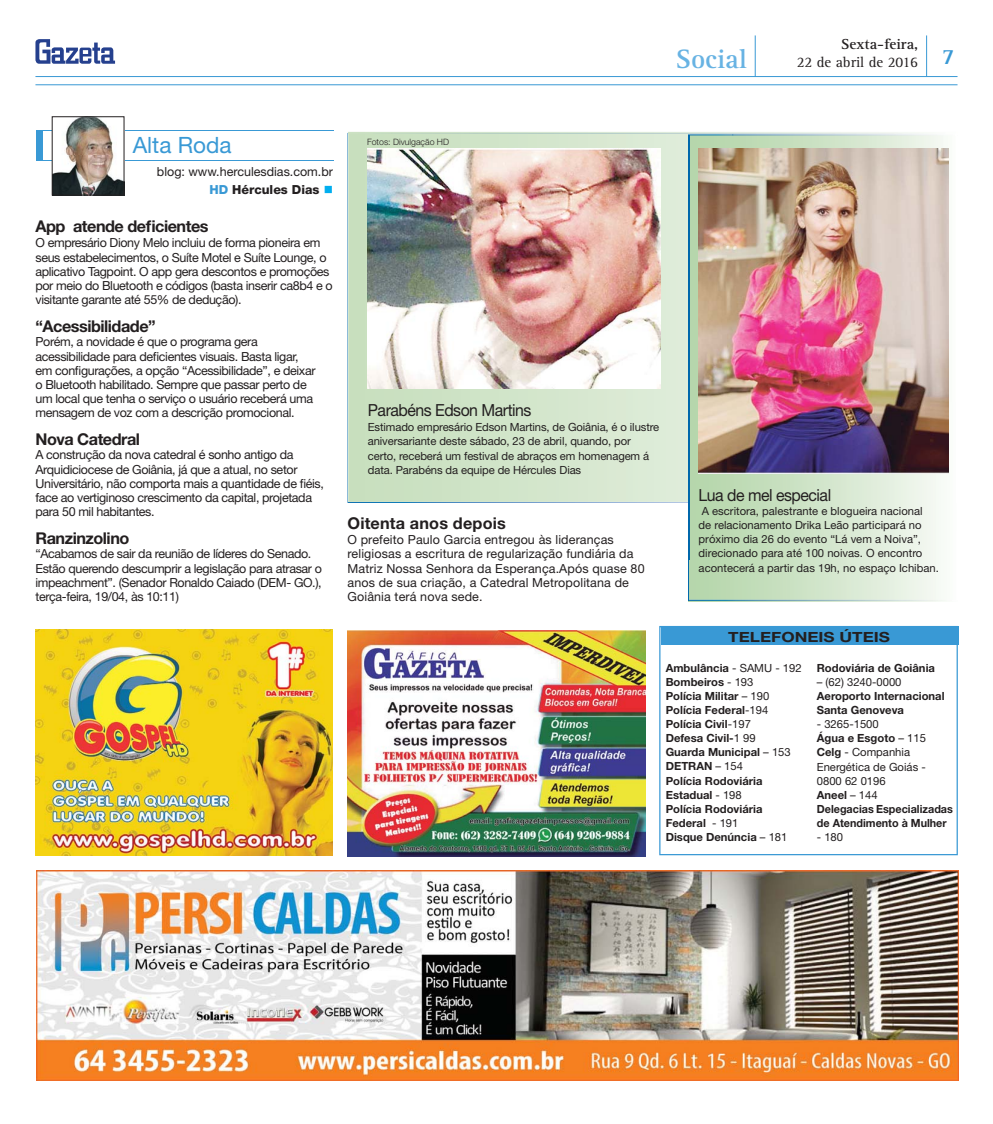
<style>
.page{position:relative;width:993px;height:1124px;background:#fff}
.page>*{position:absolute;margin:0;border:0;box-sizing:border-box;transform-origin:0 0}
.t1{font:700 27.5px "Rotis Serif";color:#68b3e3}
.t2{font:22.5px "Helvetica Neue";color:#3999d5}
.t3{font:16.62px "Helvetica Neue";letter-spacing:-.03em;color:#231f20;scale:.95 1}
.t4{font:700 16.25px "Helvetica Neue";letter-spacing:-.03em;color:#231f20}
.t5{font:700 16.25px "Helvetica Neue";letter-spacing:.01em;color:#231f20}
.t6{font:15px "Rotis Serif";color:#231f20}
.t7{font:700 15px "Rotis Serif";color:#231f20}
.t8{font:700 14px "Helvetica Neue";color:#231f20;scale:1.22 1}
.t9{font:12.5px/14.1px "Helvetica Neue";letter-spacing:-.03em;color:#231f20}
.t10{font:12.5px/14.1px "Helvetica Neue";letter-spacing:.01em;color:#231f20}
.t11{font:12.5px/18.5px "Helvetica Neue";color:#231f20}
.t12{font:11.25px/14.1px "Helvetica Neue";color:#231f20}
.t13{font:700 11.25px/14.1px "Helvetica Neue";color:#231f20}
.t14{font:300 8.75px "Helvetica Neue";color:#231f20}
.s1{font-weight:800;color:#3999d5}
.s2{font-weight:800}
.s3{font-weight:400}
</style>
<div class="page">
<img style="left:348px;top:630px;width:297px;height:226px">
<img style="left:36px;top:870px;width:921px;height:210px">
<img style="left:35px;top:629px;width:298px;height:226px">
<div style="left:661px;top:626px;width:297px;height:19px;background:#3999d5"></div>
<div style="left:659px;top:626px;width:298px;height:229px;border:1px solid #3999d5"></div>
<hr style="left:35px;top:84px;width:922px;height:1px;background:#3999d5">
<hr style="left:35px;top:76px;width:922px;height:1px;background:#3999d5">
<hr style="left:925px;top:35px;width:1px;height:41px;background:#3999d5">
<hr style="left:754px;top:35px;width:1px;height:42px;background:#3999d5">
<svg style="left:35px;top:39px;width:80px;height:25px"></svg>
<svg style="left:348px;top:132px;width:560px;height:370px;background:#d5e6ce"></svg>
<div style="left:348px;top:133px;width:44px;height:369px;background:#c8dfbe"></div>
<img style="left:391px;top:133px;width:528px;height:1px">
<hr style="left:37px;top:130px;width:297px;height:1px;background:#3999d5">
<hr style="left:37px;top:160px;width:297px;height:1px;background:#3999d5">
<div style="left:36px;top:130px;width:6px;height:30px;background:#3999d5"></div>
<img style="left:54px;top:118px;width:68px;height:75px">
<div style="left:52px;top:116px;width:72px;height:79px;border:1px solid #231f20"></div>
<img style="left:368px;top:148px;width:292px;height:241px">
<img style="left:733px;top:135px;width:216px;height:268px">
<svg style="left:688px;top:600px;width:258px;height:1px"></svg>
<svg style="left:733px;top:403px;width:216px;height:99px;background:#d7e7d1"></svg>
<img style="left:687px;top:134px;width:46px;height:368px">
<img style="left:732px;top:134px;width:197px;height:1px">
<img style="left:688px;top:599px;width:250px;height:1px">
<svg style="left:688px;top:502px;width:251px;height:97px;background:#d0e4ca"></svg>
<img style="left:687px;top:403px;width:1px;height:100px">
<img style="left:698px;top:148px;width:250px;height:325px">
<p class="t7" style="left:841px;top:39px;width:78px">Sexta-feira,</p>
<h1 class="t1" style="left:675px;top:49px;width:72px">Social</h1>
<p class="t6" style="left:796px;top:57px;width:159px">22 de abril de 2016 <sup>7</sup></p>
<h2 class="t2" style="left:133px;top:137px;width:100px">Alta Roda</h2>
<p class="t11" style="left:209px;top:163px;width:125px;text-indent:-53px">blog: www.herculesdias.com.br<br><span class="s1">HD</span> <span class="s2">Hércules Dias</span></p>
<h3 class="t4" style="left:35px;top:220px;width:175px">App atende deficientes</h3>
<p class="t9" style="left:35px;top:237px;width:299px">O empresário Diony Melo incluiu de forma pioneira em seus estabelecimentos, o Suíte Motel e Suíte Lounge, o aplicativo Tagpoint. O app gera descontos e promoções por meio do Bluetooth e códigos (basta inserir ca8b4 e o visitante garante até 55% de dedução).</p>
<h3 class="t4" style="left:35px;top:320px;width:122px">“Acessibilidade”</h3>
<p class="t9" style="left:35px;top:336px;width:281px">Porém, a novidade é que o programa gera acessibilidade para deficientes visuais. Basta ligar, em configurações, a opção “Acessibilidade”, e deixar o Bluetooth habilitado. Sempre que passar perto de um local que tenha o serviço o usuário receberá uma mensagem de voz com a descrição promocional.</p>
<h3 class="t4" style="left:35px;top:433px;width:106px">Nova Catedral</h3>
<p class="t9" style="left:35px;top:449px;width:290px">A construção da nova catedral é sonho antigo da Arquidiciocese de Goiânia, já que a atual, no setor Universitário, não comporta mais a quantidade de fiéis, face ao vertiginoso crescimento da capital, projetada para 50 mil habitantes.</p>
<h3 class="t4" style="left:35px;top:532px;width:95px">Ranzinzolino</h3>
<p class="t9" style="left:35px;top:548px;width:288px">“Acabamos de sair da reunião de líderes do Senado.<br>Estão querendo descumprir a legislação para atrasar o impeachment”. (Senador Ronaldo Caiado (DEM- GO.), terça-feira, 19/04, às 10:11)</p>
<p class="t14" style="left:367px;top:139px;width:84px">Fotos: Divulgação HD</p>
<h3 class="t3" style="left:368px;top:404px;width:174px">Parabéns Edson Martins</h3>
<p class="t12" style="left:368px;top:421px;width:293px">Estimado empresário Edson Martins, de Goiânia, é o ilustre aniversariante deste sábado, 23 de abril, quando, por certo, receberá um festival de abraços em homenagem á data. Parabéns da equipe de Hércules Dias</p>
<h3 class="t5" style="left:347px;top:517px;width:160px">Oitenta anos depois</h3>
<p class="t10" style="left:347px;top:534px;width:298px">O prefeito Paulo Garcia entregou às lideranças religiosas a escritura de regularização fundiária da Matriz Nossa Senhora da Esperança.Após quase 80 anos de sua criação, a Catedral Metropolitana de Goiânia terá nova sede.</p>
<h3 class="t3" style="left:698px;top:489px;width:141px">Lua de mel especial</h3>
<p class="t12" style="left:698px;top:505px;width:242px">A escritora, palestrante e blogueira nacional<br>de relacionamento Drika Leão participará no próximo dia 26 do evento “Lá vem a Noiva”, direcionado para até 100 noivas. O encontro acontecerá a partir das 19h, no espaço Ichiban.</p>
<p class="t8" style="left:728px;top:632px;width:134px">TELEFONEIS ÚTEIS</p>
<p class="t13" style="left:665px;top:661px;width:137px">Ambulância <span class="s3">- SAMU - 192<br></span>Bombeiros <span class="s3">- 193<br></span>Polícia Militar <span class="s3">– 190<br></span>Polícia Federal<span class="s3">-194<br></span>Polícia Civil<span class="s3">-197<br></span>Defesa Civil-<span class="s3">1 99<br></span>Guarda Municipal <span class="s3">– 153<br></span>DETRAN <span class="s3">– 154<br></span>Polícia Rodoviária<br>Estadual <span class="s3">- 198<br></span>Polícia Rodoviária<br>Federal <span class="s3">- 191<br></span>Disque Denúncia <span class="s3">– 181</span></p>
<p class="t13" style="left:816px;top:661px;width:120px">Rodoviária de Goiânia</p>
<p class="t12" style="left:816px;top:675px;width:86px">– (62) 3240-0000</p>
<p class="t13" style="left:816px;top:689px;width:129px">Aeroporto Internacional<br>Santa Genoveva</p>
<p class="t13" style="left:816px;top:718px;width:138px"><span class="s3">- 3265-1500<br></span>Água e Esgoto <span class="s3">– 115<br></span>Celg <span class="s3">- Companhia<br>Energética de Goiás -<br>0800 62 0196<br></span>Aneel <span class="s3">– 144<br></span>Delegacias Especializadas de Atendimento à Mulher</p>
<p class="t12" style="left:816px;top:831px;width:28px">- 180</p>
</div>
